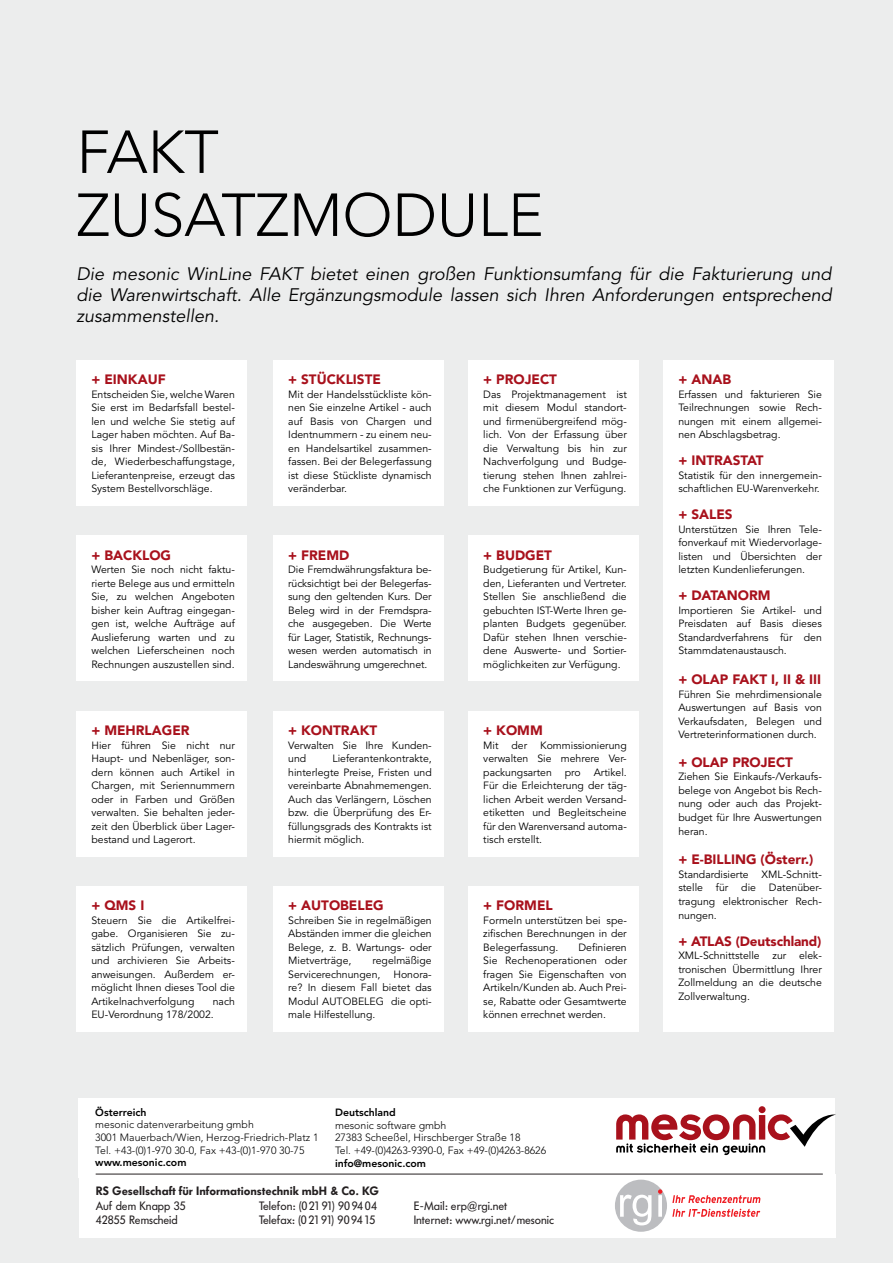
<style>
.page{position:relative;width:893px;height:1263px;background:#eceded}
.page>*{position:absolute;margin:0;border:0;box-sizing:border-box;transform-origin:0 0}
.t1{font:300 60px/63px "Avenir LT Pro";color:#000}
.t2{font:italic 18px/21px "Avenir LT Pro";color:#000;text-align:justify}
.t3{font:900 13.5px "Avenir LT Pro";color:#a8111c}
.t4{font:12px "Futura BQ";color:#231f20}
.t5{font:600 12px "Futura BQ";color:#231f20}
.t6{font:10.5px/13.5px "Avenir LT Pro";color:#000;text-align:justify}
.t7{font:300 10.5px/12.6px "Avenir LT Pro";color:#000}
.t8{font:800 10.5px "Avenir LT Pro";color:#000}
</style>
<div class="page">
<div style="left:78px;top:1098px;width:757px;height:80px;background:#fff"></div>
<svg style="left:616px;top:1106px;width:220px;height:49px"></svg>
<div style="left:663px;top:360px;width:170px;height:671px;background:#fff"></div>
<div style="left:77px;top:360px;width:170px;height:145px;background:#fff"></div>
<div style="left:77px;top:536px;width:170px;height:145px;background:#fff"></div>
<div style="left:77px;top:711px;width:170px;height:145px;background:#fff"></div>
<div style="left:77px;top:886px;width:170px;height:145px;background:#fff"></div>
<div style="left:273px;top:360px;width:170px;height:145px;background:#fff"></div>
<div style="left:273px;top:536px;width:170px;height:145px;background:#fff"></div>
<div style="left:273px;top:711px;width:170px;height:145px;background:#fff"></div>
<div style="left:273px;top:886px;width:170px;height:145px;background:#fff"></div>
<div style="left:468px;top:886px;width:170px;height:145px;background:#fff"></div>
<div style="left:468px;top:360px;width:170px;height:145px;background:#fff"></div>
<div style="left:468px;top:536px;width:170px;height:145px;background:#fff"></div>
<div style="left:468px;top:711px;width:170px;height:145px;background:#fff"></div>
<div style="left:79px;top:1174px;width:757px;height:63px;background:#fff"></div>
<div style="left:615px;top:1179px;width:52px;height:53px;background:#bcbdc0;border-radius:50%"></div>
<svg style="left:620px;top:1189px;width:42px;height:36px"></svg>
<svg style="left:672px;top:1195px;width:88px;height:22px"></svg>
<hr style="left:96px;top:1174px;width:727px;height:1px;background:#231f20">
<h1 class="t1" style="left:77px;top:121px;width:469px">FAKT<br>ZUsATZmodUle</h1>
<h2 class="t2" style="left:77px;top:263px;width:757px">Die mesonic WinLine FAKT bietet einen großen Funktionsumfang für die Fakturierung und die Warenwirtschaft. Alle Ergänzungsmodule lassen sich Ihren Anforderungen entsprechend zusammenstellen.</h2>
<p class="t3" style="left:91px;top:372px;width:76px">+ EINKAUF</p>
<p class="t6" style="left:91px;top:388px;width:145px">Entscheiden Sie, welche Waren Sie erst im Bedarfsfall bestel&shy;len und welche Sie stetig auf Lager haben möchten. Auf Ba&shy;sis Ihrer Mindest-/Sollbestän&shy;de, Wiederbeschaffungstage, Lieferantenpreise, erzeugt das System Bestellvorschläge.</p>
<p class="t3" style="left:91px;top:547px;width:81px">+ BACKLOG</p>
<p class="t6" style="left:91px;top:563px;width:145px">Werten Sie noch nicht faktu&shy;rierte Belege aus und ermitteln Sie, zu welchen Angeboten bisher kein Auftrag eingegan&shy;gen ist, welche Aufträge auf Auslieferung warten und zu welchen Lieferscheinen noch Rechnungen auszustellen sind.</p>
<p class="t3" style="left:91px;top:722px;width:100px">+ MEHRLAGER</p>
<p class="t6" style="left:91px;top:738px;width:145px">Hier führen Sie nicht nur Haupt- und Nebenläger, son&shy;dern können auch Artikel in Chargen, mit Seriennummern oder in Farben und Größen verwalten. Sie behalten jeder&shy;zeit den Überblick über Lager&shy;bestand und Lagerort.</p>
<p class="t3" style="left:91px;top:897px;width:54px">+ QMS I</p>
<p class="t6" style="left:91px;top:914px;width:145px">Steuern Sie die Artikelfrei&shy;gabe. Organisieren Sie zu&shy;sätzlich Prüfungen, verwalten und archivieren Sie Arbeits&shy;anweisungen. Außerdem er&shy;möglicht Ihnen dieses Tool die Artikelnachverfolgung</p>
<p class="t6" style="left:91px;top:995px;width:145px;text-indent:121px">nach<br>EU-Verordnung 178/2002.</p>
<p class="t3" style="left:288px;top:372px;width:94px">+ STÜCKLISTE</p>
<p class="t6" style="left:288px;top:388px;width:145px">Mit der Handelsstückliste kön&shy;nen Sie einzelne Artikel - auch auf Basis von Chargen und Identnummern - zu einem neu&shy;en Handelsartikel zusammen&shy;fassen. Bei der Belegerfassung ist diese Stückliste dynamisch veränderbar.</p>
<p class="t3" style="left:288px;top:547px;width:63px">+ FREMD</p>
<p class="t6" style="left:288px;top:563px;width:145px">Die Fremdwährungsfaktura be&shy;rücksichtigt bei der Belegerfas&shy;sung den geltenden Kurs. Der Beleg wird in der Fremdspra&shy;che ausgegeben. Die Werte für Lager, Statistik, Rechnungs&shy;wesen werden automatisch in Landeswährung umgerechnet.</p>
<p class="t3" style="left:288px;top:722px;width:90px">+ KONTRAKT</p>
<p class="t6" style="left:288px;top:738px;width:145px">Verwalten Sie Ihre Kunden&shy;und</p>
<p class="t6" style="left:288px;top:752px;width:145px;text-indent:44px">Lieferantenkontrakte, hinterlegte Preise, Fristen und vereinbarte Abnahmemengen.<br>Auch das Verlängern, Löschen bzw. die Überprüfung des Er&shy;füllungsgrads des Kontrakts ist hiermit möglich.</p>
<p class="t3" style="left:288px;top:897px;width:97px">+ AUTOBELEG</p>
<p class="t6" style="left:288px;top:914px;width:145px">Schreiben Sie in regelmäßigen Abständen immer die gleichen Belege, z. B. Wartungs- oder Mietverträge,</p>
<p class="t6" style="left:288px;top:954px;width:145px;text-indent:84px">regelmäßige Servicerechnungen, Honora&shy;re? In diesem Fall bietet das Modul AUTOBELEG die opti&shy;male Hilfestellung.</p>
<p class="t3" style="left:483px;top:372px;width:75px">+ PROJECT</p>
<p class="t6" style="left:483px;top:388px;width:145px">Das Projektmanagement ist mit diesem Modul standort&shy;und firmenübergreifend mög&shy;lich. Von der Erfassung über die Verwaltung bis hin zur Nachverfolgung und Budge&shy;tierung stehen Ihnen zahlrei&shy;che Funktionen zur Verfügung.</p>
<p class="t3" style="left:483px;top:547px;width:70px">+ BUDGET</p>
<p class="t6" style="left:483px;top:563px;width:145px">Budgetierung für Artikel, Kun&shy;den, Lieferanten und Vertreter.<br>Stellen Sie anschließend die gebuchten IST-Werte Ihren ge&shy;planten Budgets gegenüber.<br>Dafür stehen Ihnen verschie&shy;dene Auswerte- und Sortier&shy;möglichkeiten zur Verfügung.</p>
<p class="t3" style="left:483px;top:722px;width:61px">+ KOMM</p>
<p class="t6" style="left:483px;top:738px;width:145px">Mit der Kommissionierung verwalten Sie mehrere Ver&shy;packungsarten pro Artikel.<br>Für die Erleichterung der täg&shy;lichen Arbeit werden Versand&shy;etiketten und Begleitscheine für den Warenversand automa&shy;tisch erstellt.</p>
<p class="t3" style="left:483px;top:897px;width:71px">+ FORMEL</p>
<p class="t6" style="left:483px;top:914px;width:145px">Formeln unterstützen bei spe&shy;zifischen Berechnungen in der Belegerfassung.</p>
<p class="t6" style="left:483px;top:941px;width:145px;text-indent:95px">Definieren Sie Rechenoperationen oder fragen Sie Eigenschaften von Artikeln/Kunden ab. Auch Prei&shy;se, Rabatte oder Gesamtwerte können errechnet werden.</p>
<p class="t8" style="left:95px;top:1106px;width:53px">Österreich</p>
<p class="t7" style="left:95px;top:1118px;width:225px">mesonic datenverarbeitung gmbh<br>3001 Mauerbach/Wien, Herzog-Friedrich-Platz 1<br>Tel. +43-(0)1-970 30-0, Fax +43-(0)1-970 30-75</p>
<p class="t8" style="left:95px;top:1156px;width:93px">www.mesonic.com</p>
<p class="t8" style="left:335px;top:1106px;width:62px">Deutschland</p>
<p class="t7" style="left:335px;top:1118px;width:213px">mesonic software gmbh<br>27383 Scheeßel, Hirschberger Straße 18<br>Tel. +49-(0)4263-9390-0, Fax +49-(0)4263-8626</p>
<p class="t8" style="left:335px;top:1157px;width:93px">info@mesonic.com</p>
<p class="t5" style="left:96px;top:1184px;width:285px">RS Gesellschaft für Informationstechnik mbH &amp; Co. KG</p>
<p class="t4" style="left:96px;top:1198px;width:92px">Auf dem Knapp 35</p>
<p class="t4" style="left:259px;top:1198px;width:119px">Telefon: (0 2191) 9094 04</p>
<p class="t4" style="left:414px;top:1198px;width:95px">E-Mail: erp@rgi.net</p>
<p class="t4" style="left:96px;top:1213px;width:83px">42855 Remscheid</p>
<p class="t4" style="left:259px;top:1213px;width:118px">Telefax: (0 2191) 9094 15</p>
<p class="t4" style="left:414px;top:1213px;width:142px">Internet: www.rgi.net/mesonic</p>
<p class="t3" style="left:678px;top:372px;width:54px">+ ANAB</p>
<p class="t6" style="left:678px;top:388px;width:145px">Erfassen und fakturieren Sie Teilrechnungen sowie Rech&shy;nungen mit einem allgemei&shy;nen Abschlagsbetrag.</p>
<p class="t3" style="left:678px;top:453px;width:87px">+ INTRASTAT</p>
<p class="t6" style="left:678px;top:469px;width:145px">Statistik für den innergemein&shy;schaftlichen EU-Warenverkehr.</p>
<p class="t3" style="left:678px;top:507px;width:56px">+ SALES</p>
<p class="t6" style="left:678px;top:523px;width:145px">Unterstützen Sie Ihren Tele&shy;fonverkauf mit Wiedervorlage&shy;listen und Übersichten der letzten Kundenlieferungen.</p>
<p class="t3" style="left:678px;top:588px;width:94px">+ DATANORM</p>
<p class="t6" style="left:678px;top:604px;width:145px">Importieren Sie Artikel- und Preisdaten auf Basis dieses Standardverfahrens für den Stammdatenaustausch.</p>
<p class="t3" style="left:678px;top:672px;width:144px">+ OLAP FAKT I, II &amp; III</p>
<p class="t6" style="left:678px;top:688px;width:145px">Führen Sie mehrdimensionale Auswertungen auf Basis von Verkaufsdaten, Belegen und Vertreterinformationen durch.</p>
<p class="t3" style="left:678px;top:754px;width:116px">+ OLAP PROJECT</p>
<p class="t6" style="left:678px;top:770px;width:145px">Ziehen Sie Einkaufs-/Verkaufs&shy;belege von Angebot bis Rech&shy;nung oder auch das Projekt&shy;budget für Ihre Auswertungen heran.</p>
<p class="t3" style="left:678px;top:852px;width:137px">+ E-BILLING (Österr.)</p>
<p class="t6" style="left:678px;top:868px;width:145px">Standardisierte XML-Schnitt&shy;stelle für die Datenüber&shy;tragung elektronischer Rech&shy;nungen.</p>
<p class="t3" style="left:678px;top:933px;width:145px">+ ATLAS (Deutschland)</p>
<p class="t6" style="left:678px;top:949px;width:145px">XML-Schnittstelle zur elek&shy;tronischen Übermittlung Ihrer Zollmeldung an die deutsche Zollverwaltung.</p>
</div>
